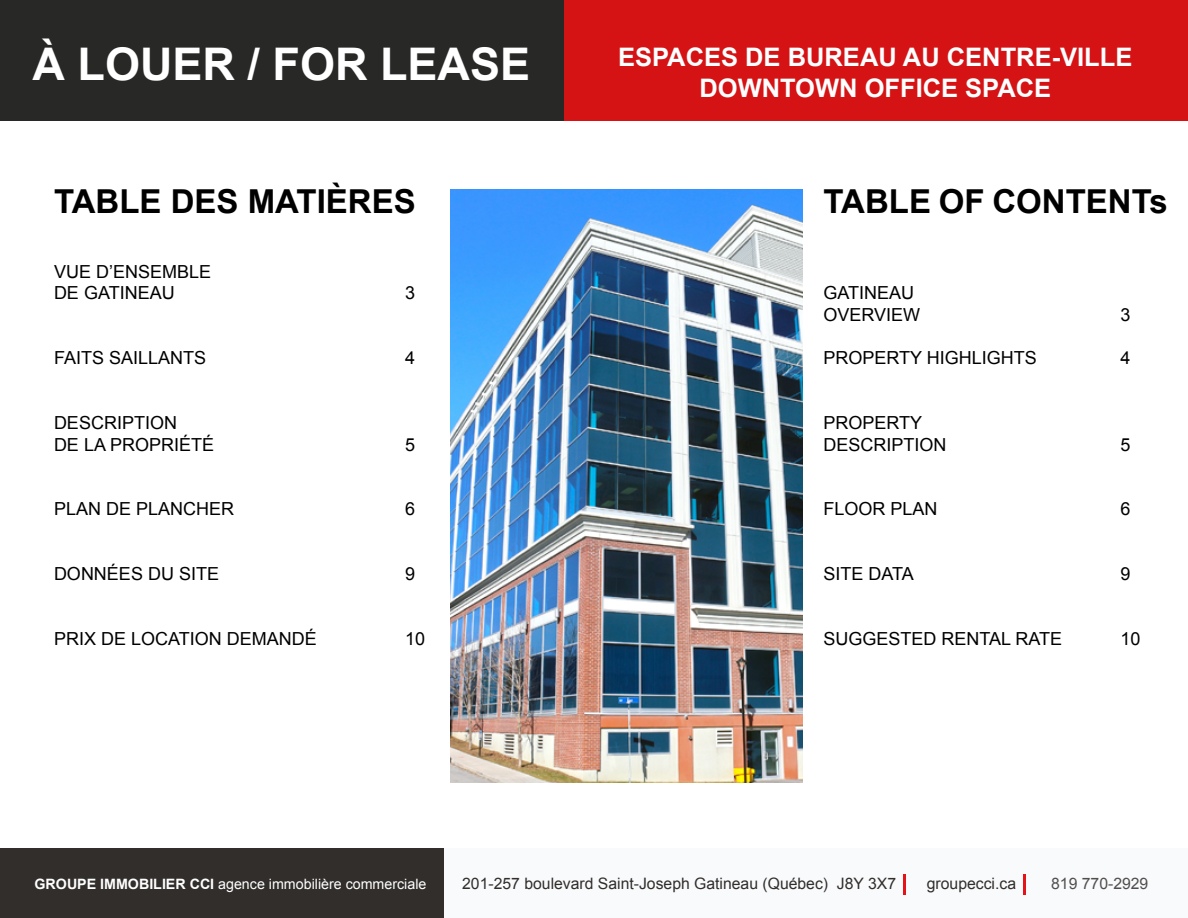
<style>
.page{position:relative;width:1188px;height:918px;background:#fff}
.page>*{position:absolute;margin:0;border:0;box-sizing:border-box;transform-origin:0 0}
.t1{font:700 45px "Arial";color:#fff}
.t2{font:700 33px "Arial";color:#000}
.t3{font:700 25.5px/30.6px "Arial";color:#fff;text-align:center}
.t4{font:18px/21.6px "Arial";color:#000}
.t5{font:15.75px "Arial";color:#312e2c}
.t6{font:15.75px "Arial";color:#524e4f}
.t7{font:14.25px "Arial";color:#fff}
.s1{font-weight:700}
</style>
<div class="page">
<img style="left:450px;top:189px;width:353px;height:594px">
<div style="left:540px;top:0;width:648px;height:121px;background:#d51315"></div>
<div style="left:0;top:0;width:563px;height:121px;background:#282827"></div>
<div style="left:0;top:849px;width:1188px;height:69px;background:#312e2c"></div>
<div style="left:444px;top:849px;width:744px;height:69px;background:#f9fafb"></div>
<hr style="left:903px;top:874px;width:3px;height:21px;background:#e31317">
<hr style="left:1023px;top:874px;width:2px;height:21px;background:#e31317">
<h1 class="t1" style="left:33px;top:35px;width:499px">À LOUER / FOR LEASE</h1>
<h3 class="t3" style="left:618px;top:43px;width:516px">ESPACES DE BUREAU AU CENTRE-VILLE<br>DOWNTOWN OFFICE SPACE</h3>
<h2 class="t2" style="left:54px;top:180px;width:363px">TABLE DES MATIÈRES</h2>
<h2 class="t2" style="left:824px;top:180px;width:346px">TABLE OF CONTENTs</h2>
<p class="t4" style="left:54px;top:261px;width:159px">VUE D’ENSEMBLE<br>DE GATINEAU</p>
<p class="t4" style="left:405px;top:282px;width:12px">3</p>
<p class="t4" style="left:824px;top:282px;width:98px">GATINEAU<br>OVERVIEW</p>
<p class="t4" style="left:1120px;top:304px;width:12px">3</p>
<p class="t4" style="left:54px;top:347px;width:154px">FAITS SAILLANTS</p>
<p class="t4" style="left:405px;top:347px;width:12px">4</p>
<p class="t4" style="left:824px;top:347px;width:215px">PROPERTY HIGHLIGHTS</p>
<p class="t4" style="left:1120px;top:347px;width:12px">4</p>
<p class="t4" style="left:54px;top:412px;width:162px">DESCRIPTION<br>DE LA PROPRIÉTÉ</p>
<p class="t4" style="left:405px;top:434px;width:12px">5</p>
<p class="t4" style="left:824px;top:412px;width:125px">PROPERTY<br>DESCRIPTION</p>
<p class="t4" style="left:1120px;top:434px;width:12px">5</p>
<p class="t4" style="left:54px;top:498px;width:182px">PLAN DE PLANCHER</p>
<p class="t4" style="left:405px;top:498px;width:12px">6</p>
<p class="t4" style="left:824px;top:498px;width:116px">FLOOR PLAN</p>
<p class="t4" style="left:1120px;top:498px;width:12px">6</p>
<p class="t4" style="left:54px;top:563px;width:167px">DONNÉES DU SITE</p>
<p class="t4" style="left:405px;top:563px;width:12px">9</p>
<p class="t4" style="left:824px;top:563px;width:92px">SITE DATA</p>
<p class="t4" style="left:1121px;top:563px;width:12px">9</p>
<p class="t4" style="left:54px;top:628px;width:264px">PRIX DE LOCATION DEMANDÉ</p>
<p class="t4" style="left:405px;top:628px;width:22px">10</p>
<p class="t4" style="left:824px;top:628px;width:240px">SUGGESTED RENTAL RATE</p>
<p class="t4" style="left:1120px;top:628px;width:22px">10</p>
<p class="t7" style="left:35px;top:875px;width:393px"><span class="s1">GROUPE IMMOBILIER CCI</span> agence immobilière commerciale</p>
<p class="t5" style="left:462px;top:873px;width:435px">201-257 boulevard Saint-Joseph Gatineau (Québec) J8Y 3X7</p>
<p class="t5" style="left:927px;top:873px;width:91px">groupecci.ca</p>
<p class="t6" style="left:1051px;top:873px;width:99px">819 770-2929</p>
</div>
